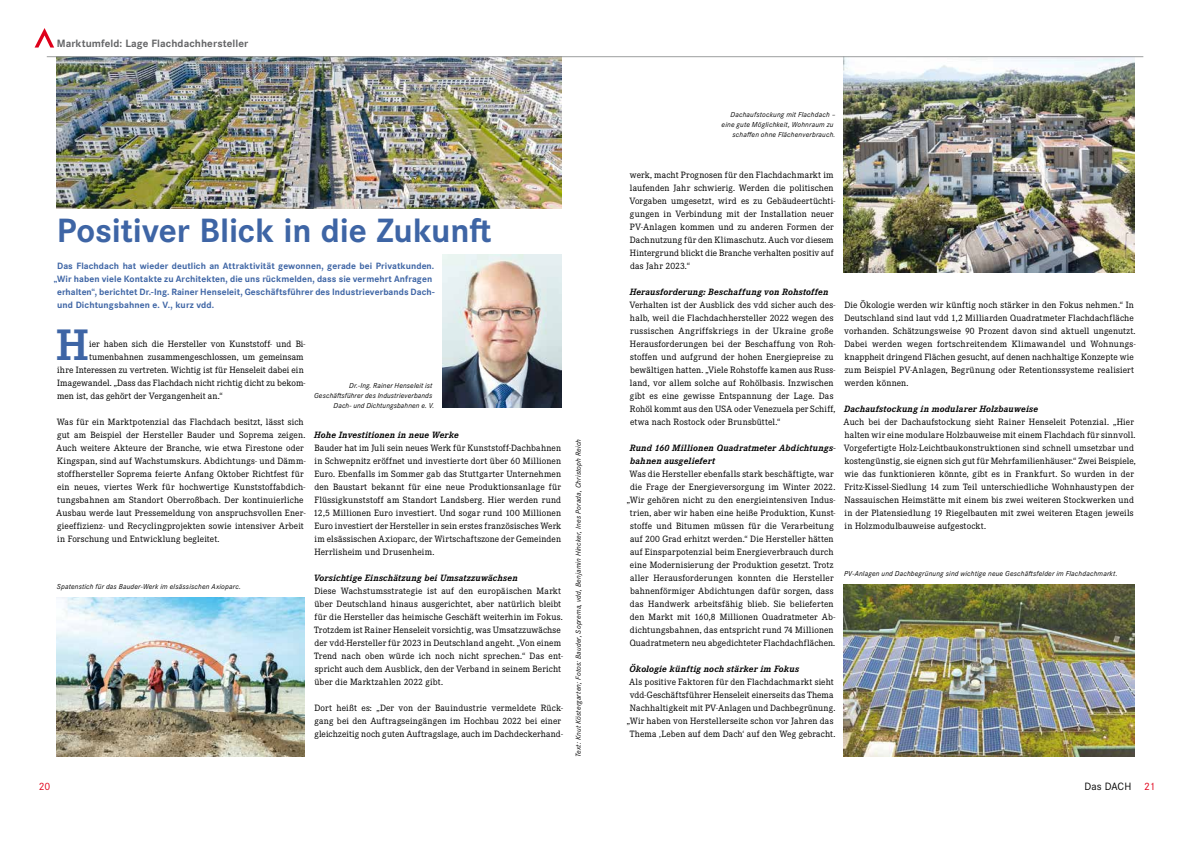
<style>
.page{position:relative;width:1191px;height:842px;background:#fff}
.page>*{position:absolute;margin:0;border:0;box-sizing:border-box;transform-origin:0 0}
.t1{font:700 45.8px "Corporate E Pro";color:#3e65a5}
.t2{font:700 35px "Corporate S Pro";letter-spacing:-.005em;color:#3e65a5}
.t3{font:700 11px "Corporate S Pro";letter-spacing:.005em;color:#646567}
.t4{font:11px "Corporate S Pro";color:#000}
.t5{font:11px "Corporate S Pro";color:#e2001a}
.t6{font:9.5px/13px "Corporate E Pro";letter-spacing:.015em;color:#000}
.t7{font:700 9.5px "Corporate S Pro";letter-spacing:.01em;color:#3e65a5}
.t8{font:italic 700 9.5px/13px "Corporate E Pro";letter-spacing:.015em;color:#000}
.t9{font:italic 7.5px/10px "Corporate S Pro";letter-spacing:.025em;color:#000;text-align:right}
.s1{color:#e2001a}
</style>
<div class="page">
<img style="left:57px;top:57px;width:504px;height:151px">
<img style="left:443px;top:254px;width:118px;height:154px">
<img style="left:844px;top:57px;width:290px;height:216px">
<img style="left:57px;top:597px;width:247px;height:160px">
<img style="left:844px;top:584px;width:291px;height:173px">
<svg style="left:35px;top:28px;width:19px;height:20px"></svg>
<hr style="left:47px;top:56px;width:1096px;height:1px;background:#9c9e9f">
<p class="t3" style="left:57px;top:35px;width:193px">Marktumfeld: Lage Flachdachhersteller</p>
<h2 class="t2" style="left:57px;top:203px;width:436px">Positiver Blick in die Zukunft</h2>
<p class="t7" style="left:57px;top:259px;width:379px">Das Flachdach hat wieder deutlich an Attraktivität gewonnen, gerade bei Privatkunden.</p>
<p class="t7" style="left:54px;top:272px;width:380px">„Wir haben viele Kontakte zu Architekten, die uns rückmelden, dass sie vermehrt Anfragen</p>
<p class="t7" style="left:57px;top:285px;width:379px">erhalten“, berichtet Dr.-Ing. Rainer Henseleit, Geschäftsführer des Industrieverbands Dach-</p>
<p class="t7" style="left:57px;top:298px;width:158px">und Dichtungsbahnen e. V., kurz vdd.</p>
<h1 class="t1" style="left:56px;top:313px;width:34px">H</h1>
<p class="t6" style="left:89px;top:337px;width:218px">ier haben sich die Hersteller von Kunststoff- und Bi-</p>
<p class="t6" style="left:89px;top:350px;width:216px">tumenbahnen zusammengeschlossen, um gemeinsam</p>
<p class="t6" style="left:57px;top:363px;width:248px">ihre Interessen zu vertreten. Wichtig ist für Henseleit dabei ein</p>
<p class="t6" style="left:57px;top:376px;width:250px">Imagewandel. „Dass das Flachdach nicht richtig dicht zu bekom-</p>
<p class="t6" style="left:57px;top:389px;width:167px">men ist, das gehört der Vergangenheit an.“</p>
<p class="t6" style="left:56px;top:415px;width:251px">Was für ein Marktpotenzial das Flachdach besitzt, lässt sich gut am Beispiel der Hersteller Bauder und Soprema zeigen.<br>Auch weitere Akteure der Branche, wie etwa Firestone oder Kingspan, sind auf Wachstumskurs. Abdichtungs- und Dämm&shy;stoffhersteller Soprema feierte Anfang Oktober Richtfest für ein neues, viertes Werk für hochwertige Kunststoffabdich&shy;tungsbahnen am Standort Oberroßbach. Der kontinuierliche Ausbau werde laut Pressemeldung von anspruchsvollen Ener&shy;gieeffizienz- und Recyclingprojekten sowie intensiver Arbeit in Forschung und Entwicklung begleitet.</p>
<p class="t9" style="left:314px;top:380px;width:122px">Dr.-Ing. Rainer Henseleit ist<br>Geschäftsführer des Industrieverbands<br>Dach- und Dichtungsbahnen e. V.</p>
<p class="t8" style="left:314px;top:428px;width:146px">Hohe Investitionen in neue Werke</p>
<p class="t6" style="left:313px;top:441px;width:249px;text-align:justify">Bauder hat im Juli sein neues Werk für Kunststoff-Dachbahnen in Schwepnitz eröffnet und investierte dort über 60 Millionen Euro. Ebenfalls im Sommer gab das Stuttgarter Unternehmen den Baustart bekannt für eine neue Produktionsanlage für Flüssigkunststoff am Standort Landsberg. Hier werden rund 12,5 Millionen Euro investiert. Und sogar rund 100 Millionen Euro investiert der Hersteller in sein erstes französisches Werk im elsässischen Axioparc, der Wirtschaftszone der Gemeinden Herrlisheim und Drusenheim.</p>
<p class="t8" style="left:314px;top:571px;width:205px">Vorsichtige Einschätzung bei Umsatzzuwächsen</p>
<p class="t6" style="left:314px;top:584px;width:250px">Diese Wachstumsstrategie ist auf den europäischen Markt über Deutschland hinaus ausgerichtet, aber natürlich bleibt für die Hersteller das heimische Geschäft weiterhin im Fokus.<br>Trotzdem ist Rainer Henseleit vorsichtig, was Umsatzzuwächse der vdd-Hersteller für 2023 in Deutschland angeht. „Von einem Trend nach oben würde ich noch nicht sprechen.“ Das ent&shy;spricht auch dem Ausblick, den der Verband in seinem Bericht über die Marktzahlen 2022 gibt.</p>
<p class="t6" style="left:314px;top:701px;width:250px">Dort heißt es: „Der von der Bauindustrie vermeldete Rück&shy;gang bei den Auftragseingängen im Hochbau 2022 bei einer gleichzeitig noch guten Auftragslage, auch im Dachdeckerhand-</p>
<p class="t9" style="left:57px;top:581px;width:185px">Spatenstich für das Bauder-Werk im elsässischen Axioparc.</p>
<p class="t9" style="left:573px;top:757px;width:320px;rotate:-90deg">Text: Knut Köstergarten; Fotos: Bauder, Soprema, vdd, Benjamin Hincker, Ines Porada, Christoph Reich</p>
<p class="t9" style="left:721px;top:109px;width:116px">Dachaufstockung mit Flachdach – eine gute Möglichkeit, Wohnraum zu schaffen ohne Flächenverbrauch.</p>
<p class="t6" style="left:629px;top:168px;width:207px">werk, macht Prognosen für den Flachdachmarkt im laufenden Jahr schwierig. Werden die politischen Vorgaben umgesetzt, wird es zu Gebäudeertüchti&shy;gungen in Verbindung mit der Installation neuer PV-Anlagen kommen und zu anderen Formen der Dachnutzung für den Klimaschutz. Auch vor diesem Hintergrund blickt die Branche verhalten positiv auf das Jahr 2023.“</p>
<p class="t8" style="left:630px;top:285px;width:200px">Herausforderung: Beschaffung von Rohstoffen</p>
<p class="t6" style="left:629px;top:298px;width:207px">Verhalten ist der Ausblick des vdd sicher auch des&shy;halb, weil die Flachdachhersteller 2022 wegen des russischen Angriffskriegs in der Ukraine große Herausforderungen bei der Beschaffung von Roh&shy;stoffen und aufgrund der hohen Energiepreise zu bewältigen hatten. „Viele Rohstoffe kamen aus Russ&shy;land, vor allem solche auf Rohölbasis. Inzwischen gibt es eine gewisse Entspannung der Lage. Das Rohöl kommt aus den USA oder Venezuela per Schiff, etwa nach Rostock oder Brunsbüttel.“</p>
<p class="t8" style="left:630px;top:441px;width:207px">Rund 160 Millionen Quadratmeter Abdichtungs&shy;bahnen ausgeliefert</p>
<p class="t6" style="left:626px;top:467px;width:210px;text-align:center">Was die Hersteller ebenfalls stark beschäftigte, war die Frage der Energieversorgung im Winter 2022. „Wir gehören nicht zu den energieintensiven Indus&shy;trien, aber wir haben eine heiße Produktion, Kunst&shy;stoffe und Bitumen müssen für die Verarbeitung auf 200 Grad erhitzt werden.“ Die Hersteller hätten auf Einsparpotenzial beim Energieverbrauch durch eine Modernisierung der Produktion gesetzt. Trotz aller Herausforderungen konnten die Hersteller bahnenförmiger Abdichtungen dafür sorgen, dass das Handwerk arbeitsfähig blieb. Sie belieferten den Markt mit 160,8 Millionen Quadratmeter Ab&shy;dichtungsbahnen, das entspricht rund 74 Millionen Quadratmetern neu abgedichteter Flachdachflächen.</p>
<p class="t8" style="left:629px;top:662px;width:171px">Ökologie künftig noch stärker im Fokus</p>
<p class="t6" style="left:626px;top:675px;width:210px;text-align:center">Als positive Faktoren für den Flachdachmarkt sieht vdd-Geschäftsführer Henseleit einerseits das Thema Nachhaltigkeit mit PV-Anlagen und Dachbegrünung. „Wir haben von Herstellerseite schon vor Jahren das Thema ‚Leben auf dem Dach‘ auf den Weg gebracht.</p>
<p class="t6" style="left:844px;top:298px;width:293px">Die Ökologie werden wir künftig noch stärker in den Fokus nehmen.“ In Deutschland sind laut vdd 1,2 Milliarden Quadratmeter Flachdachfläche vorhanden. Schätzungsweise 90 Prozent davon sind aktuell ungenutzt.<br>Dabei werden wegen fortschreitendem Klimawandel und Wohnungs&shy;knappheit dringend Flächen gesucht, auf denen nachhaltige Konzepte wie zum Beispiel PV-Anlagen, Begrünung oder Retentionssysteme realisiert werden können.</p>
<p class="t8" style="left:844px;top:402px;width:195px">Dachaufstockung in modularer Holzbauweise</p>
<p class="t6" style="left:843px;top:415px;width:294px">Auch bei der Dachaufstockung sieht Rainer Henseleit Potenzial. „Hier halten wir eine modulare Holzbauweise mit einem Flachdach für sinnvoll.<br>Vorgefertigte Holz-Leichtbaukonstruktionen sind schnell umsetzbar und kostengünstig, sie eignen sich gut für Mehrfamilienhäuser.“ Zwei Beispiele, wie das funktionieren könnte, gibt es in Frankfurt. So wurden in der Fritz-Kissel-Siedlung 14 zum Teil unterschiedliche Wohnhaustypen der Nassauischen Heimstätte mit einem bis zwei weiteren Stockwerken und in der Platensiedlung 19 Riegelbauten mit zwei weiteren Etagen jeweils in Holzmodulbauweise aufgestockt.</p>
<p class="t9" style="left:844px;top:567px;width:275px">PV-Anlagen und Dachbegrünung sind wichtige neue Geschäftsfelder im Flachdachmarkt.</p>
<p class="t5" style="left:39px;top:778px;width:13px">20</p>
<p class="t4" style="left:1084px;top:778px;width:72px">Das DACH <span class="s1">21</span></p>
</div>
